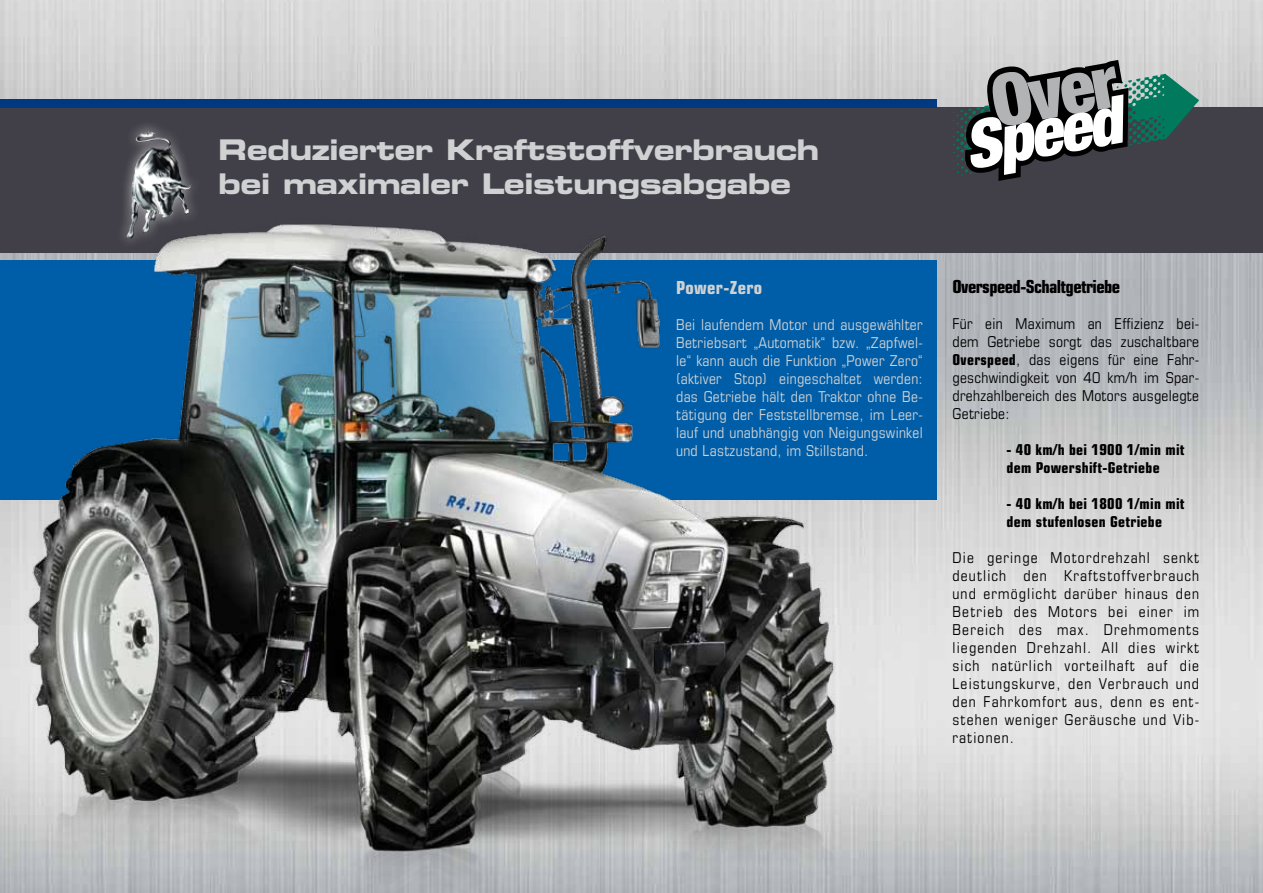
<style>
.page{position:relative;width:1263px;height:893px;background:#fff}
.page>*{position:absolute;margin:0;border:0;box-sizing:border-box;transform-origin:0 0}
.t1{font:28.5px/34.2px "Eurostile Bold Extended Two";letter-spacing:-.025em;color:#d0d1d2}
.t2{font:700 condensed 18px "Eurostile";letter-spacing:-.035em;color:#000}
.t3{font:700 condensed 18px "Eurostile";letter-spacing:.02em;color:#d0d1d2}
.t4{font:condensed 15px/18px "Eurostile";letter-spacing:.04em;color:#000;text-align:justify}
.t5{font:condensed 15px/18px "Eurostile";letter-spacing:.02em;color:#d0d1d2;text-align:justify}
.t6{font:700 condensed 15px/18px "Eurostile";letter-spacing:.02em;color:#000}
.s1{font-weight:700}
</style>
<div class="page">
<img style="left:0;top:0;width:1263px;height:893px">
<div style="left:0;top:260px;width:937px;height:240px;background:#005ea8"></div>
<div style="left:0;top:108px;width:1263px;height:145px;background:#413f47"></div>
<div style="left:0;top:99px;width:937px;height:9px;background:#003882"></div>
<div style="left:114px;top:119px;width:86px;height:129px;background:#fff;opacity:.6"></div>
<img style="left:126px;top:131px;width:42px;height:72px">
<svg style="left:952px;top:60px;width:247px;height:121px"></svg>
<img style="left:0;top:203px;width:896px;height:690px">
<h1 class="t1" style="left:218px;top:132px;width:603px">Reduzierter Kraftstoffverbrauch bei maximaler Leistungsabgabe</h1>
<p class="t3" style="left:676px;top:276px;width:87px">Power-Zero</p>
<p class="t5" style="left:676px;top:315px;width:248px">Bei laufendem Motor und ausgewählter Betriebsart „Automatik“ bzw. „Zapfwel&shy;le“ kann auch die Funktion „Power Zero“ (aktiver Stop) eingeschaltet werden: das Getriebe hält den Traktor ohne Be&shy;tätigung der Feststellbremse, im Leer&shy;lauf und unabhängig von Neigungswinkel und Lastzustand, im Stillstand.</p>
<p class="t2" style="left:952px;top:276px;width:169px">Overspeed-Schaltgetriebe</p>
<p class="t4" style="left:952px;top:315px;width:248px">Für ein Maximum an Effizienz bei&shy;dem Getriebe sorgt das zuschaltbare <span class="s1">Overspeed</span>, das eigens für eine Fahr&shy;geschwindigkeit von 40 km/h im Spar&shy;drehzahlbereich des Motors ausgelegte Getriebe:</p>
<p class="t6" style="left:1006px;top:441px;width:180px">- 40 km/h bei 1900 1/min mit dem Powershift-Getriebe</p>
<p class="t6" style="left:1006px;top:495px;width:180px">- 40 km/h bei 1800 1/min mit dem stufenlosen Getriebe</p>
<p class="t4" style="left:952px;top:549px;width:248px">Die geringe Motordrehzahl senkt deutlich den Kraftstoffverbrauch und ermöglicht darüber hinaus den Betrieb des Motors bei einer im Bereich des max. Drehmoments liegenden Drehzahl. All dies wirkt sich natürlich vorteilhaft auf die Leistungskurve, den Verbrauch und den Fahrkomfort aus, denn es ent&shy;stehen weniger Geräusche und Vib&shy;rationen.</p>
</div>
